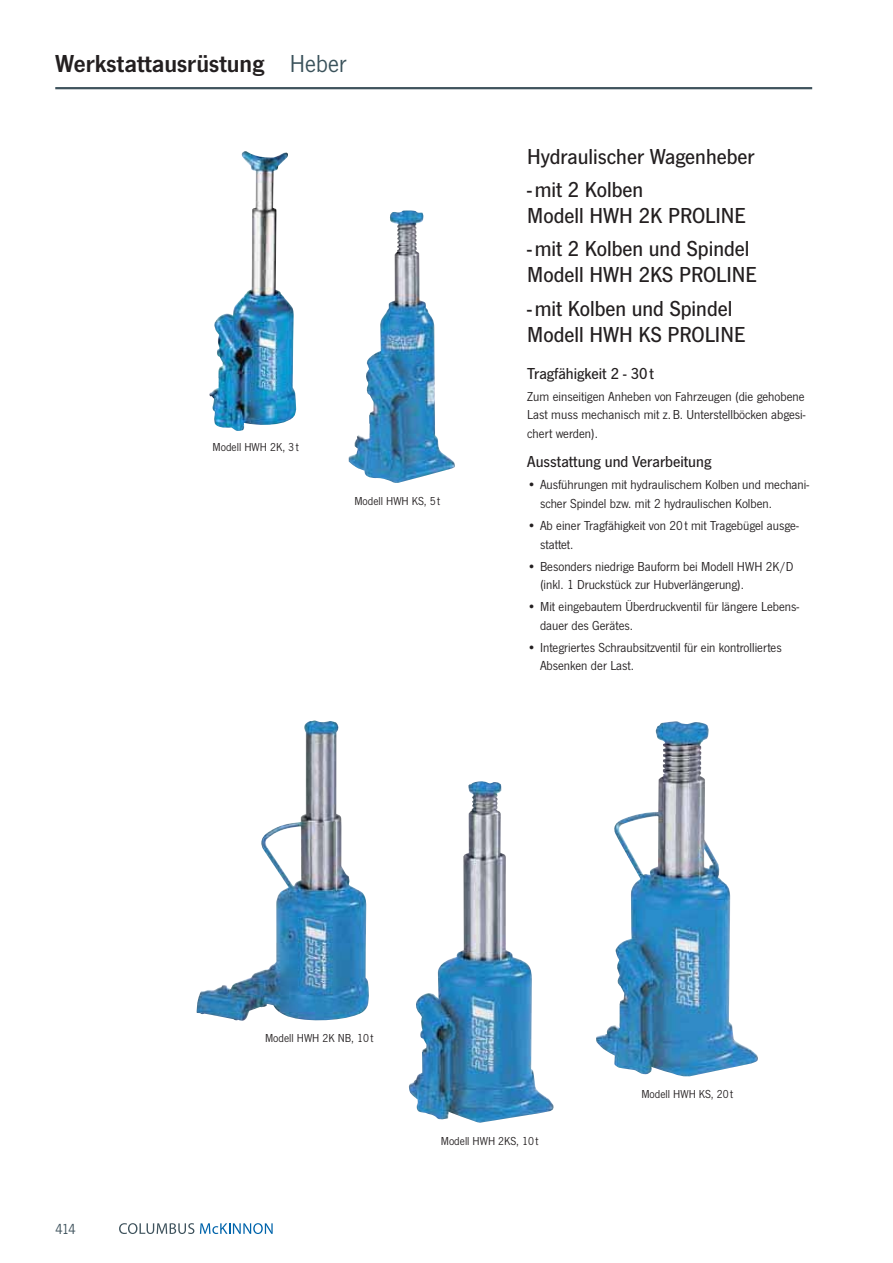
<style>
.page{position:relative;width:893px;height:1263px;background:#fff}
.page>*{position:absolute;margin:0;border:0;box-sizing:border-box;transform-origin:0 0}
.t1{font:25.5px "News Got Dem";color:#231f20}
.t2{font:500 22.5px/26.1px "News Got";color:#231f20}
.t3{font:500 16.5px "News Got";color:#231f20}
.t4{font:15px "News Got";color:#3f535d}
.t5{font:13.5px/18.6px "News Got";color:#231f20}
.t6{font:12px "News Got";color:#231f20}
.s1{font-family:"News Got";color:#3a525b}
</style>
<div class="page">
<img style="left:209px;top:151px;width:87px;height:280px">
<img style="left:409px;top:781px;width:145px;height:342px">
<img style="left:596px;top:721px;width:162px;height:356px">
<img style="left:348px;top:210px;width:107px;height:273px">
<img style="left:196px;top:720px;width:173px;height:301px">
<hr style="left:55px;top:87px;width:757px;height:2px;background:#3f535d">
<svg style="left:119px;top:1223px;width:75px;height:11px"></svg>
<svg style="left:200px;top:1223px;width:73px;height:11px"></svg>
<h1 class="t1" style="left:55px;top:49px;width:293px">Werkstattausrüstung <span class="s1">Heber</span></h1>
<p class="t6" style="left:213px;top:442px;width:88px">Modell HWH 2K, 3 t</p>
<p class="t6" style="left:354px;top:496px;width:87px">Modell HWH KS, 5 t</p>
<h2 class="t2" style="left:527px;top:145px;width:229px">Hydraulischer Wagenheber</h2>
<h2 class="t2" style="left:527px;top:178px;width:220px">- mit 2 Kolben<br>Modell HWH 2K PROLINE</h2>
<h2 class="t2" style="left:527px;top:238px;width:231px">- mit 2 Kolben und Spindel<br>Modell HWH 2KS PROLINE</h2>
<h2 class="t2" style="left:527px;top:297px;width:220px">- mit Kolben und Spindel<br>Modell HWH KS PROLINE</h2>
<p class="t3" style="left:527px;top:366px;width:128px">Tragfähigkeit 2 - 30 t</p>
<p class="t5" style="left:527px;top:388px;width:280px;text-align:justify">Zum einseitigen Anheben von Fahrzeugen (die gehobene Last muss mechanisch mit z. B. Unterstellböcken abgesi&shy;chert werden).</p>
<p class="t3" style="left:527px;top:455px;width:186px">Ausstattung und Verarbeitung</p>
<p class="t5" style="left:540px;top:477px;width:271px;text-indent:-13px">• Ausführungen mit hydraulischem Kolben und mechani&shy;scher Spindel bzw. mit 2 hydraulischen Kolben.</p>
<p class="t5" style="left:540px;top:517px;width:260px;text-indent:-13px">• Ab einer Tragfähigkeit von 20 t mit Tragebügel ausge&shy;stattet.</p>
<p class="t5" style="left:540px;top:558px;width:255px;text-indent:-13px">• Besonders niedrige Bauform bei Modell HWH 2K/D (inkl. 1 Druckstück zur Hubverlängerung).</p>
<p class="t5" style="left:540px;top:598px;width:261px;text-indent:-13px">• Mit eingebautem Überdruckventil für längere Lebens&shy;dauer des Gerätes.</p>
<p class="t5" style="left:540px;top:639px;width:243px;text-indent:-13px">• Integriertes Schraubsitzventil für ein kontrolliertes<br>Absenken der Last.</p>
<p class="t6" style="left:265px;top:1033px;width:110px">Modell HWH 2K NB, 10 t</p>
<p class="t6" style="left:641px;top:1090px;width:93px">Modell HWH KS, 20 t</p>
<p class="t4" style="left:55px;top:1223px;width:22px">414</p>
<p class="t6" style="left:441px;top:1136px;width:99px">Modell HWH 2KS, 10 t</p>
</div>
